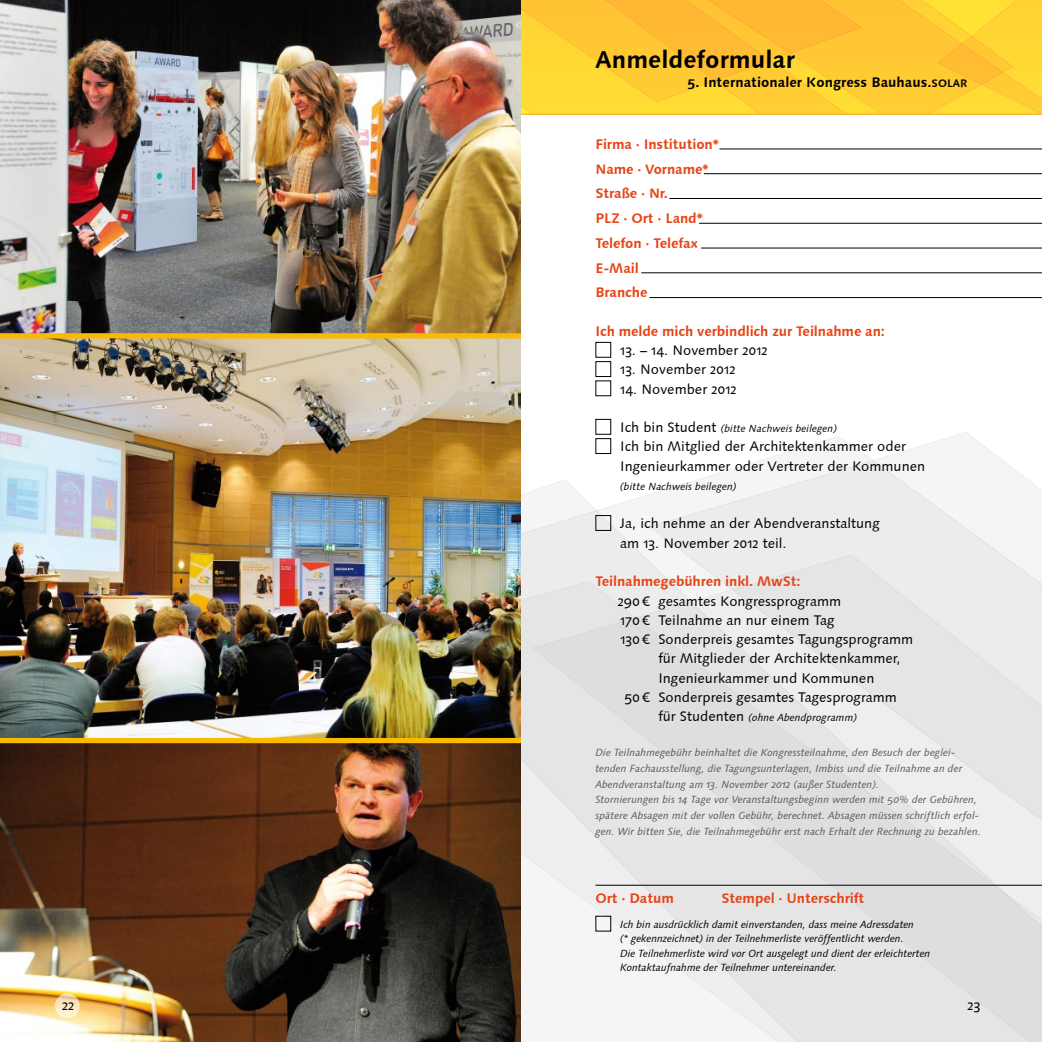
<style>
.page{position:relative;width:1042px;height:1042px;background:#fff}
.page>*{position:absolute;margin:0;border:0;box-sizing:border-box;transform-origin:0 0}
.t1{font:700 24.5px "Linotype Syntax Os F";color:#000}
.t2{font:14px/19.2px "Linotype Syntax Os F";color:#000}
.t3{font:700 14px/24.8px "Linotype Syntax Os F";letter-spacing:-.01em;color:#e64415}
.t4{font:700 14px "Linotype Syntax Os F";color:#000}
.t5{font:italic 10.5px/15.8px "Linotype Syntax Os F";color:#58585a}
.t6{font:italic 10.5px/14.5px "Linotype Syntax Os F";letter-spacing:-.01em;color:#000}
.s1{font-size:11.03px}
.s2{font-style:normal;font-size:14px}
</style>
<div class="page">
<svg style="left:521px;top:479px;width:128px;height:383px"></svg>
<svg style="left:649px;top:432px;width:393px;height:122px"></svg>
<svg style="left:532px;top:554px;width:510px;height:488px;background:#e6e6e7"></svg>
<svg style="left:521px;top:0;width:521px;height:115px;background:#feca33"></svg>
<img style="left:0;top:0;width:521px;height:1042px">
<div style="left:595px;top:361px;width:16px;height:16px;border:1px solid #000"></div>
<div style="left:595px;top:515px;width:16px;height:16px;border:1px solid #000"></div>
<div style="left:595px;top:438px;width:16px;height:16px;border:1px solid #000"></div>
<hr style="left:719px;top:149px;width:323px;height:1px;background:#000">
<hr style="left:595px;top:885px;width:447px;height:1px;background:#000">
<hr style="left:704px;top:173px;width:338px;height:1px;background:#000">
<hr style="left:669px;top:198px;width:373px;height:1px;background:#000">
<hr style="left:699px;top:223px;width:343px;height:1px;background:#000">
<hr style="left:701px;top:248px;width:341px;height:1px;background:#000">
<hr style="left:641px;top:272px;width:401px;height:1px;background:#000">
<hr style="left:649px;top:297px;width:393px;height:1px;background:#000">
<svg style="left:55px;top:993px;width:25px;height:25px"></svg>
<div style="left:0;top:738px;width:521px;height:5px;background:#faba00"></div>
<div style="left:0;top:333px;width:521px;height:5px;background:#faba00"></div>
<h2 class="t2" style="left:62px;top:995px;width:14px">22</h2>
<h1 class="t1" style="left:595px;top:44px;width:201px">Anmeldeformular</h1>
<h2 class="t4" style="left:687px;top:74px;width:281px">5. Internationaler Kongress Bauhaus.<span class="s1">SOLAR</span></h2>
<h2 class="t3" style="left:595px;top:131px;width:125px">Firma · Institution*<br>Name · Vorname*<br>Straße · Nr.<br>PLZ · Ort · Land*<br>Telefon · Telefax<br>E-Mail<br>Branche</h2>
<h2 class="t3" style="left:595px;top:318px;width:291px">Ich melde mich verbindlich zur Teilnahme an:</h2>
<h2 class="t2" style="left:620px;top:341px;width:149px">13. – 14. N ovember 2012</h2>
<h2 class="t2" style="left:620px;top:360px;width:117px">13. N ovember 2012</h2>
<h2 class="t2" style="left:620px;top:379px;width:118px">14. N ovember 2012</h2>
<p class="t6" style="left:620px;top:421px;width:218px"><span class="s2">I ch bin Student</span> (bitte Nachweis beilegen)</p>
<h2 class="t2" style="left:595px;top:437px;width:331px;text-align:center">I ch bin Mitglied der Architektenkammer oder<br>I ngenieurkammer oder Vertreter der Kommunen</h2>
<p class="t6" style="left:620px;top:479px;width:118px">(bitte Nachweis beilegen)</p>
<h2 class="t2" style="left:620px;top:514px;width:261px">Ja, ich nehme an der Abendveranstaltung am 13. N ovember 2012 teil.</h2>
<h2 class="t3" style="left:595px;top:569px;width:207px">Teilnahmegebühren inkl. MwSt:</h2>
<h2 class="t2" style="left:618px;top:591px;width:225px">290€ gesamtes Kongressprogramm</h2>
<h2 class="t2" style="left:620px;top:610px;width:216px">170€ Teilnahme an nur einem Tag</h2>
<h2 class="t2" style="left:620px;top:630px;width:294px">130€ Sonderpreis gesamtes Tagungsprogramm</h2>
<h2 class="t2" style="left:658px;top:649px;width:244px">für Mitglieder der Architektenkammer,</h2>
<h2 class="t2" style="left:595px;top:668px;width:23px">I</h2>
<h2 class="t2" style="left:624px;top:668px;width:274px;text-indent:38px">ngenieurkammer und Kommunen<br>50€ Sonderpreis gesamtes Tagesprogramm</h2>
<p class="t6" style="left:658px;top:710px;width:200px"><span class="s2">für Studenten</span> (ohne Abendprogramm)</p>
<p class="t5" style="left:595px;top:744px;width:387px">Die Teilnahmegebühr beinhaltet die Kongressteilnahme, den Besuch der beglei&shy;tenden Fachausstellung, die Tagungsunterlagen, Imbiss und die Teilnahme an der Abendveranstaltung am 13. November 2012 (außer Studenten).<br>Stornierungen bis 14 Tage vor Veranstaltungsbeginn werden mit 50% der Gebühren, spätere Absagen mit der vollen Gebühr, berechnet. Absagen müssen schriftlich erfol&shy;gen. Wir bitten Sie, die Teilnahmegebühr erst nach Erhalt der Rechnung zu bezahlen.</p>
<h2 class="t3" style="left:595px;top:885px;width:80px">Ort · Datum</h2>
<h2 class="t3" style="left:721px;top:885px;width:145px">Stempel · Unterschrift</h2>
<p class="t6" style="left:620px;top:917px;width:312px">Ich bin ausdrücklich damit einverstanden, dass meine Adressdaten<br>(* gekennzeichnet) in der Teilnehmerliste veröffentlicht werden.<br>Die Teilnehmerliste wird vor Ort ausgelegt und dient der erleichterten Kontaktaufnahme der Teilnehmer untereinander.</p>
<h2 class="t2" style="left:967px;top:995px;width:14px">23</h2>
</div>
